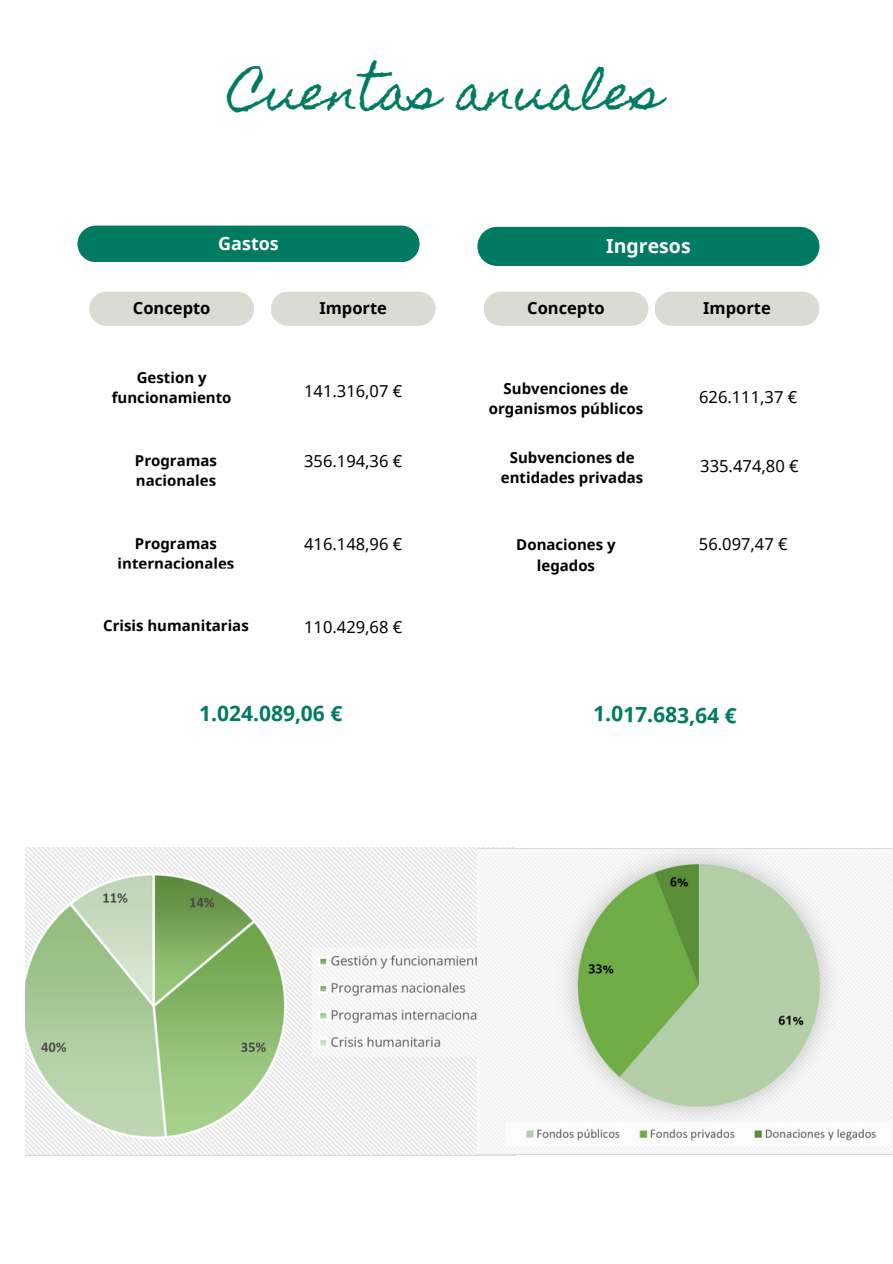
<style>
.page{position:relative;width:893px;height:1264px;background:#fff}
.page>*{position:absolute;margin:0;border:0;box-sizing:border-box;transform-origin:0 0}
.t1{font:48px "Homemade Apple";color:#007b61}
.t2{font:700 21px "Noto Sans";color:#007b61}
.t3{font:700 19.5px "Noto Sans";color:#fff}
.t4{font:700 18px "Noto Sans";color:#fff}
.t5{font:16.5px "Noto Sans";color:#000}
.t6{font:700 16.5px "Noto Sans";color:#000}
.t7{font:700 15px/20.2px "Noto Sans";color:#000;text-align:center}
</style>
<div class="page">
<div style="left:77px;top:225px;width:342px;height:37px;background:#007b61;border-radius:18px"></div>
<div style="left:89px;top:292px;width:165px;height:34px;background:#d8dcd3"></div>
<div style="left:271px;top:292px;width:164px;height:34px;background:#d8dcd3"></div>
<div style="left:477px;top:227px;width:342px;height:39px;background:#007b61"></div>
<div style="left:484px;top:292px;width:164px;height:34px;background:#d8dcd3"></div>
<div style="left:655px;top:292px;width:164px;height:34px;background:#d8dcd3"></div>
<img style="left:26px;top:847px;width:489px;height:308px">
<img style="left:477px;top:848px;width:415px;height:306px">
<p class="t1" style="left:230px;top:65px;width:434px">Cuentas anuales</p>
<p class="t4" style="left:218px;top:231px;width:62px">Gastos</p>
<p class="t3" style="left:606px;top:232px;width:86px">Ingresos</p>
<p class="t6" style="left:133px;top:296px;width:79px">Concepto</p>
<p class="t6" style="left:319px;top:296px;width:69px">Importe</p>
<p class="t6" style="left:527px;top:296px;width:79px">Concepto</p>
<p class="t6" style="left:703px;top:296px;width:69px">Importe</p>
<p class="t7" style="left:112px;top:367px;width:121px">Gestion y funcionamiento</p>
<p class="t5" style="left:304px;top:380px;width:99px">141.316,07 €</p>
<p class="t7" style="left:135px;top:450px;width:84px;text-align:left">Programas nacionales</p>
<p class="t5" style="left:304px;top:449px;width:99px">356.194,36 €</p>
<p class="t7" style="left:489px;top:377px;width:156px">Subvenciones de organismos públicos</p>
<p class="t7" style="left:501px;top:447px;width:144px">Subvenciones de entidades privadas</p>
<p class="t5" style="left:699px;top:385px;width:99px">626.111,37 €</p>
<p class="t5" style="left:700px;top:455px;width:100px">335.474,80 €</p>
<p class="t7" style="left:118px;top:532px;width:118px">Programas internacionales</p>
<p class="t5" style="left:304px;top:532px;width:99px">416.148,96 €</p>
<p class="t7" style="left:516px;top:534px;width:101px">Donaciones y</p>
<p class="t5" style="left:699px;top:532px;width:90px">56.097,47 €</p>
<p class="t7" style="left:537px;top:554px;width:60px">legados</p>
<p class="t7" style="left:103px;top:615px;width:147px">Crisis humanitarias</p>
<p class="t5" style="left:304px;top:615px;width:99px">110.429,68 €</p>
<p class="t2" style="left:199px;top:698px;width:145px">1.024.089,06 €</p>
<p class="t2" style="left:593px;top:698px;width:145px;rotate:1deg">1.017.683,64 €</p>
</div>
